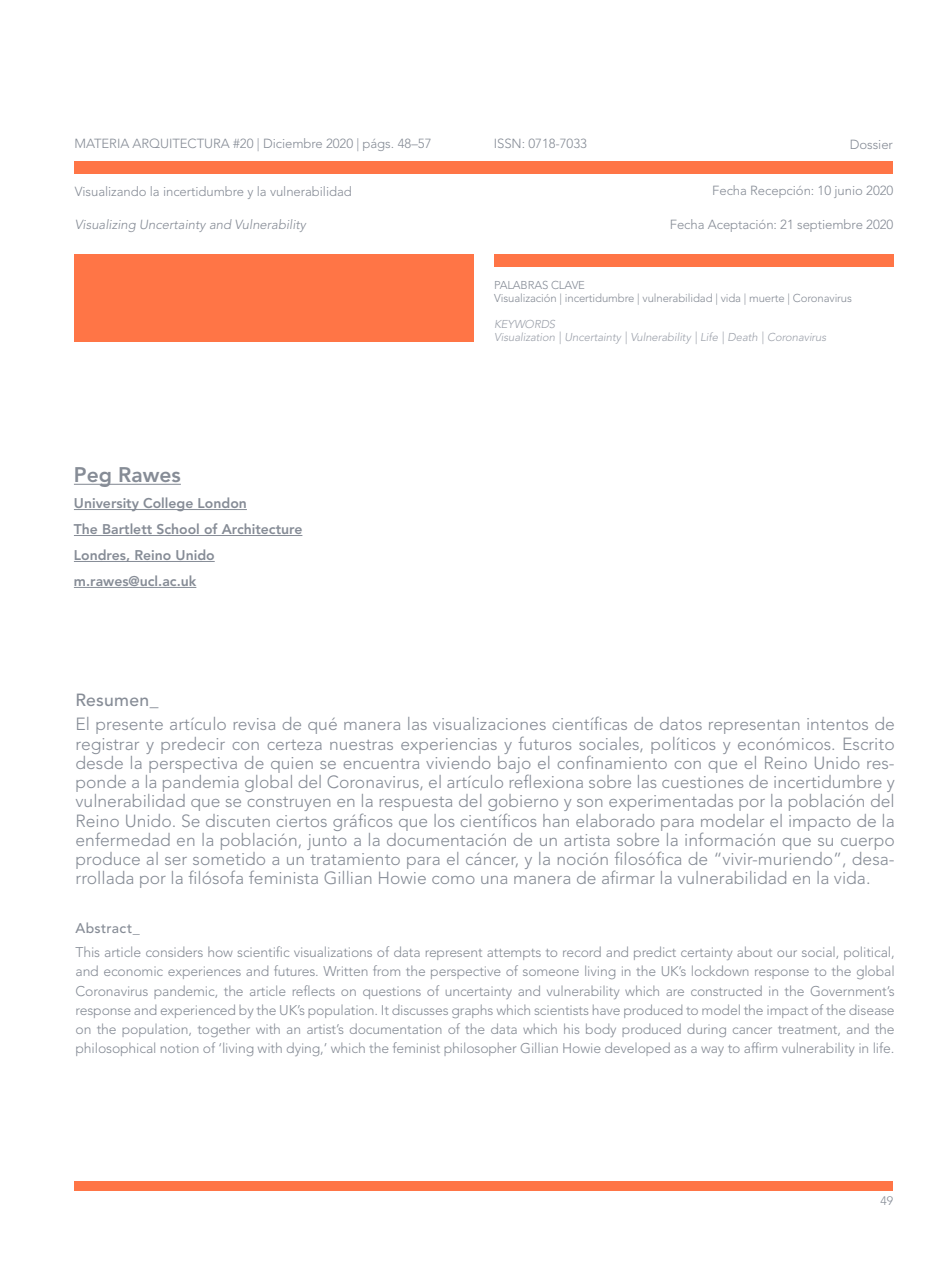
<style>
.page{position:relative;width:943px;height:1265px;background:#fff}
.page>*{position:absolute;margin:0;border:0;box-sizing:border-box;transform-origin:0 0}
.t1{font:800 21px "Avenir LT Std";color:#868c96}
.t2{font:300 17.5px/19.2px "Avenir LT Std";color:#868c96;text-align:justify}
.t3{font:500 17.5px "Avenir LT Std";letter-spacing:.015em;color:#868c96}
.t4{font:300 14px/19.2px "Avenir LT Std";letter-spacing:-.01em;color:#868c96;text-align:justify}
.t5{font:800 14px/25.9px "Avenir LT Std";color:#868c96}
.t6{font:500 14px "Avenir LT Std";letter-spacing:.02em;color:#868c96}
.t7{font:300 13.12px "Avenir LT Std";letter-spacing:-.005em;color:#868c96}
.t8{font:italic 300 13.12px "Avenir LT Std";color:#868c96}
.t9{font:300 12.25px "Avenir LT Std";color:#868c96}
.t10{font:300 11.38px/13.1px "Avenir LT Std";letter-spacing:-.01em;color:#868c96}
.t11{font:italic 300 11.38px/13.1px "Avenir LT Std";letter-spacing:-.01em;color:#9ca1aa}
</style>
<div class="page">
<div style="left:74px;top:1181px;width:819px;height:10px;background:#ff7546"></div>
<div style="left:74px;top:161px;width:819px;height:13px;background:#ff7546"></div>
<div style="left:494px;top:254px;width:399px;height:13px;background:#ff7546"></div>
<div style="left:74px;top:254px;width:400px;height:87px;background:#ff7546"></div>
<hr style="left:74px;top:484px;width:107px;height:1px;background:#868c96">
<hr style="left:74px;top:509px;width:173px;height:1px;background:#868c96">
<hr style="left:74px;top:535px;width:228px;height:1px;background:#868c96">
<hr style="left:74px;top:561px;width:141px;height:1px;background:#868c96">
<hr style="left:74px;top:587px;width:122px;height:1px;background:#868c96">
<p class="t7" style="left:74px;top:136px;width:358px">MATERIA ARQUITECTURA #20 | Diciembre 2020 | págs. 48–57</p>
<p class="t7" style="left:494px;top:136px;width:95px">ISSN: 0718-7033</p>
<p class="t7" style="left:849px;top:136px;width:45px">Dossier</p>
<p class="t7" style="left:712px;top:183px;width:183px">Fecha Recepción: 10 junio 2020</p>
<p class="t7" style="left:669px;top:217px;width:225px">Fecha Aceptación: 21 septiembre 2020</p>
<p class="t7" style="left:75px;top:184px;width:278px">Visualizando la incertidumbre y la vulnerabilidad</p>
<p class="t8" style="left:75px;top:217px;width:233px">Visualizing Uncertainty and Vulnerability</p>
<p class="t1" style="left:74px;top:462px;width:108px">Peg Rawes</p>
<p class="t5" style="left:74px;top:490px;width:230px">University College London<br>The Bartlett School of Architecture<br>Londres, Reino Unido m.rawes@ucl.ac.uk</p>
<p class="t10" style="left:494px;top:278px;width:359px">PALABRAS CLAVE<br>Visualización | incertidumbre | vulnerabilidad | vida | muerte | Coronavirus</p>
<p class="t11" style="left:494px;top:318px;width:334px">KEYWORDS<br>Visualization | Uncertainty | Vulnerability | Life | Death | Coronavirus</p>
<p class="t3" style="left:76px;top:690px;width:84px">Resumen_</p>
<p class="t2" style="left:76px;top:715px;width:820px">El presente artículo revisa de qué manera las visualizaciones científicas de datos representan intentos de registrar y predecir con certeza nuestras experiencias y futuros sociales, políticos y económicos. Escrito desde la perspectiva de quien se encuentra viviendo bajo el confinamiento con que el Reino Unido res&shy;ponde a la pandemia global del Coronavirus, el artículo reflexiona sobre las cuestiones de incertidumbre y vulnerabilidad que se construyen en la respuesta del gobierno y son experimentadas por la población del Reino Unido. Se discuten ciertos gráficos que los científicos han elaborado para modelar el impacto de la enfermedad en la población, junto a la documentación de un artista sobre la información que su cuerpo produce al ser sometido a un tratamiento para el cáncer, y la noción filosófica de “vivir-muriendo”, desa&shy;rrollada por la filósofa feminista Gillian Howie como una manera de afirmar la vulnerabilidad en la vida.</p>
<p class="t6" style="left:76px;top:920px;width:66px">Abstract_</p>
<p class="t4" style="left:76px;top:943px;width:820px">This article considers how scientific visualizations of data represent attempts to record and predict certainty about our social, political, and economic experiences and futures. Written from the perspective of someone living in the UK’s lockdown response to the global Coronavirus pandemic, the article reflects on questions of uncertainty and vulnerability which are constructed in the Government’s response and experienced by the UK’s population. It discusses graphs which scientists have produced to model the impact of the disease on the population, together with an artist’s documentation of the data which his body produced during cancer treatment, and the philosophical notion of ‘living with dying,’ which the feminist philosopher Gillian Howie developed as a way to affirm vulnerability in life.</p>
<p class="t9" style="left:880px;top:1194px;width:14px">49</p>
</div>
